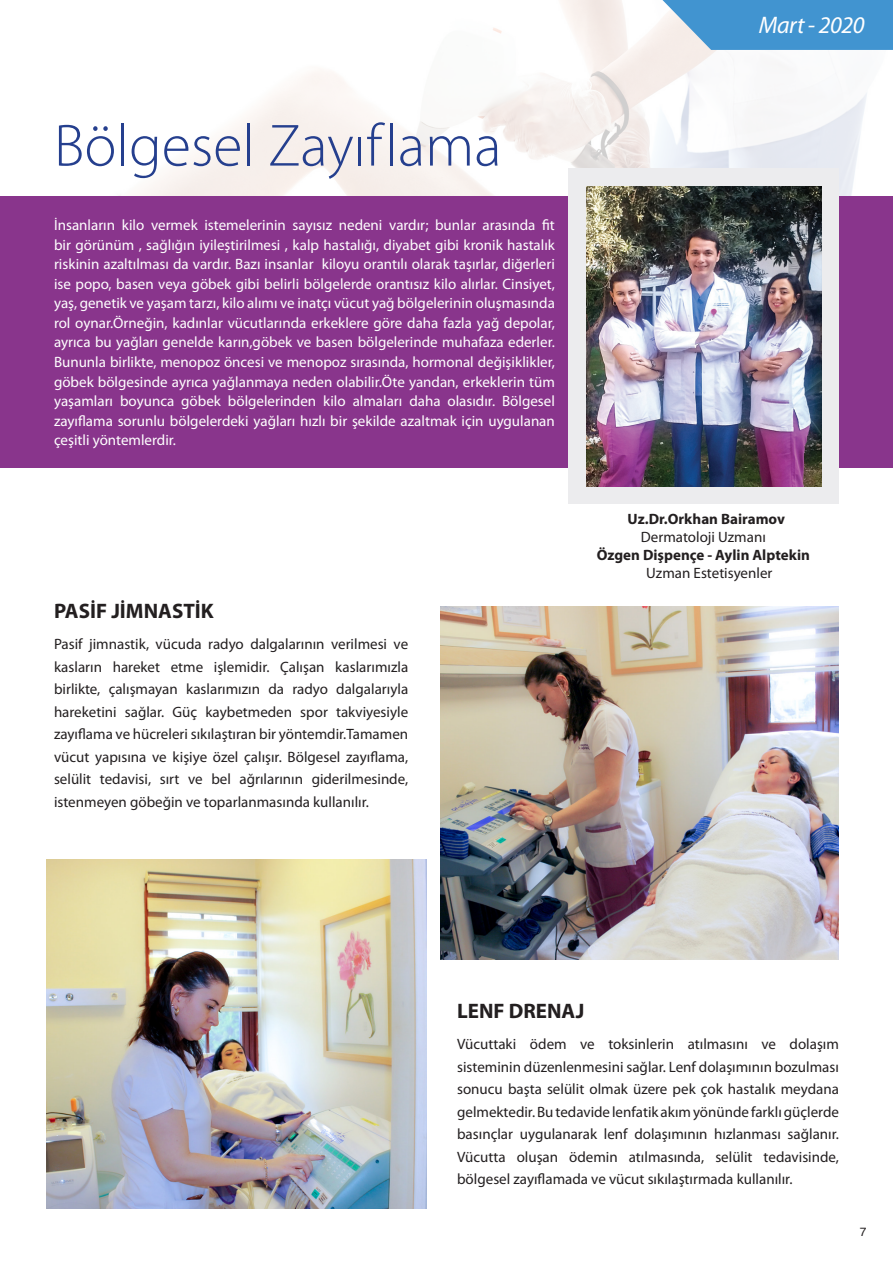
<style>
.page{position:relative;width:893px;height:1263px;background:#fff}
.page>*{position:absolute;margin:0;border:0;box-sizing:border-box;transform-origin:0 0}
.t1{font:300 60px "Myriad Pro";color:#253f8e}
.t2{font:italic 24px "Myriad Pro";letter-spacing:-.02em;color:#fff}
.t3{font:700 21px "Myriad Pro";color:#231f20}
.t4{font:15px/19.5px "Myriad Pro";color:#fff;text-align:justify}
.t5{font:15px/22.5px "Myriad Pro";color:#231f20;text-align:justify}
.t6{font:700 15px "Myriad Pro";color:#231f20}
.t7{font:12px "Helvetica";color:#231f20}
</style>
<div class="page">
<img style="left:119px;top:0;width:748px;height:196px">
<div style="left:0;top:196px;width:893px;height:272px;background:#89358c"></div>
<img style="left:440px;top:607px;width:399px;height:353px">
<div style="left:569px;top:169px;width:270px;height:335px;background:#ececee"></div>
<img style="left:586px;top:186px;width:235px;height:301px">
<img style="left:47px;top:860px;width:379px;height:349px">
<svg style="left:662px;top:0;width:231px;height:50px;background:#549dd2"></svg>
<h1 class="t1" style="left:54px;top:109px;width:449px">Bölgesel Zayıflama</h1>
<p class="t4" style="left:54px;top:215px;width:502px">İnsanların kilo vermek istemelerinin sayısız nedeni vardır; bunlar arasında fit bir görünüm , sağlığın iyileştirilmesi , kalp hastalığı, diyabet gibi kronik hastalık riskinin azaltılması da vardır. Bazı insanlar kiloyu orantılı olarak taşırlar, diğerleri ise popo, basen veya göbek gibi belirli bölgelerde orantısız kilo alırlar. Cinsiyet, yaş, genetik ve yaşam tarzı, kilo alımı ve inatçı vücut yağ bölgelerinin oluşmasında rol oynar.Örneğin, kadınlar vücutlarında erkeklere göre daha fazla yağ depolar, ayrıca bu yağları genelde karın,göbek ve basen bölgelerinde muhafaza ederler.<br>Bununla birlikte, menopoz öncesi ve menopoz sırasında, hormonal değişiklikler, göbek bölgesinde ayrıca yağlanmaya neden olabilir.Öte yandan, erkeklerin tüm yaşamları boyunca göbek bölgelerinden kilo almaları daha olasıdır. Bölgesel zayıflama sorunlu bölgelerdeki yağları hızlı bir şekilde azaltmak için uygulanan çeşitli yöntemlerdir.</p>
<h3 class="t3" style="left:54px;top:597px;width:161px">PASİF JİMNASTİK</h3>
<p class="t5" style="left:54px;top:633px;width:356px">Pasif jimnastik, vücuda radyo dalgalarının verilmesi ve kasların hareket etme işlemidir. Çalışan kaslarımızla birlikte, çalışmayan kaslarımızın da radyo dalgalarıyla hareketini sağlar. Güç kaybetmeden spor takviyesiyle zayıflama ve hücreleri sıkılaştıran bir yöntemdir.Tamamen vücut yapısına ve kişiye özel çalışır. Bölgesel zayıflama, selülit tedavisi, sırt ve bel ağrılarının giderilmesinde, istenmeyen göbeğin ve toparlanmasında kullanılır.</p>
<h2 class="t2" style="left:759px;top:11px;width:107px">Mart - 2020</h2>
<p class="t6" style="left:628px;top:509px;width:159px">Uz.Dr.Orkhan Bairamov</p>
<p class="t5" style="left:641px;top:526px;width:127px">Dermatoloji Uzmanı</p>
<p class="t6" style="left:597px;top:545px;width:215px">Özgen Dişpençe - Aylin Alptekin</p>
<p class="t5" style="left:646px;top:562px;width:128px">Uzman Estetisyenler</p>
<h3 class="t3" style="left:457px;top:998px;width:129px">LENF DRENAJ</h3>
<p class="t5" style="left:457px;top:1033px;width:383px">Vücuttaki ödem ve toksinlerin atılmasını ve dolaşım sisteminin düzenlenmesini sağlar. Lenf dolaşımının bozulması sonucu başta selülit olmak üzere pek çok hastalık meydana gelmektedir. Bu tedavide lenfatik akım yönünde farklı güçlerde basınçlar uygulanarak lenf dolaşımının hızlanması sağlanır.<br>Vücutta oluşan ödemin atılmasında, selülit tedavisinde, bölgesel zayıflamada ve vücut sıkılaştırmada kullanılır.</p>
<p class="t7" style="left:860px;top:1223px;width:8px">7</p>
</div>
